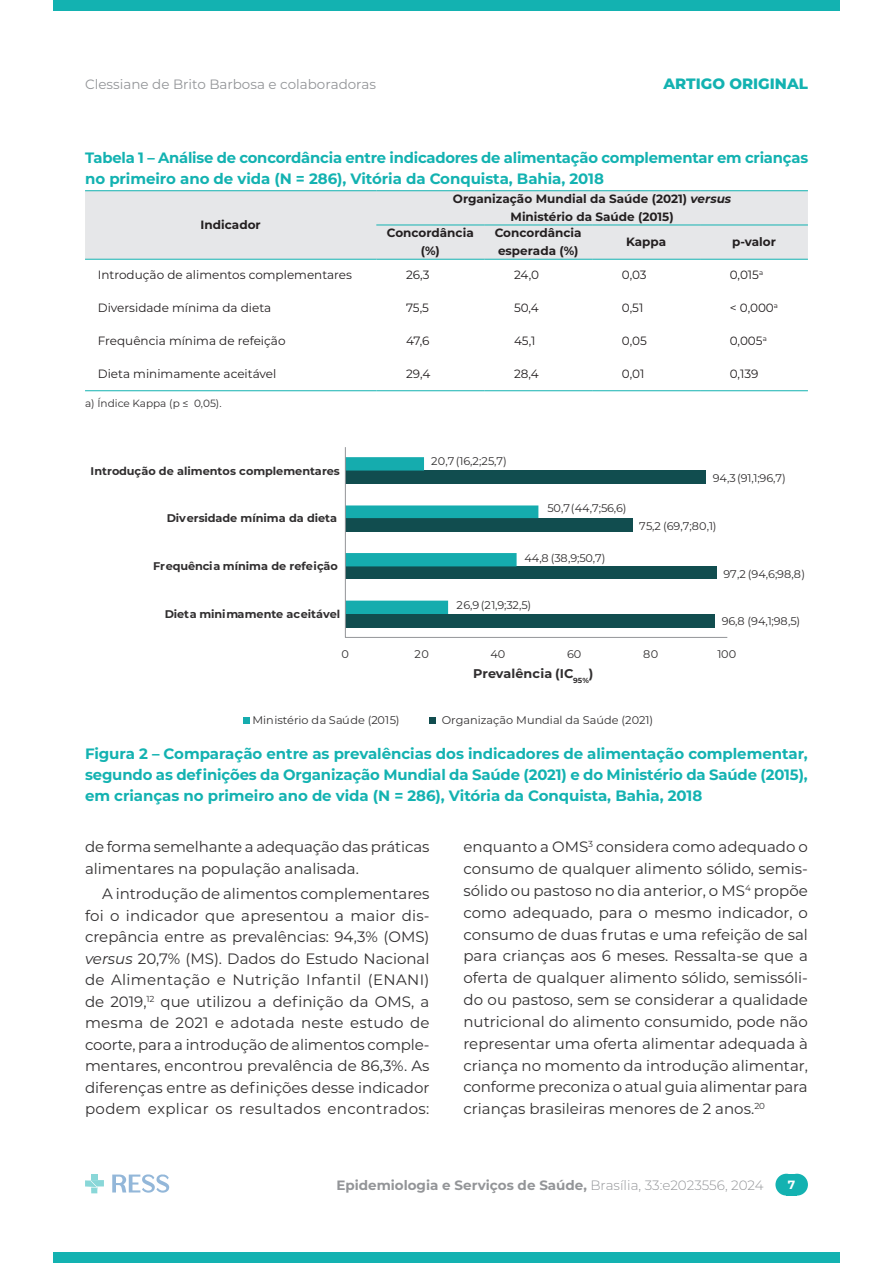
<style>
.page{position:relative;width:893px;height:1263px;background:#fff}
.page>*{position:absolute;margin:0;border:0;box-sizing:border-box;transform-origin:0 0}
.t1{font:15px/21.8px "Montserrat";color:#312f30;text-align:justify}
.legenda{font:700 15px/21px "Montserrat";letter-spacing:-.01em;color:#13b2b1;text-align:justify}
.t2{font:800 15px "Montserrat";color:#13b2b1}
.t3{font:700 13.5px "Montserrat";color:#939598}
.t4{font:13.5px "Montserrat";color:#939598}
.t5{font:700 12.6px "Montserrat";color:#312f30}
.texto_tab_cen{font:700 12px/18px "Montserrat";color:#231f20;text-align:center}
.texto_nor_esq_rec{font:12px "Montserrat";color:#231f20}
.texto_nor_esq_rec2{font:12px "Montserrat";color:#231f20}
.t6{font:700 12px "Montserrat";color:#fff}
.t7{font:11.1px "Montserrat";color:#312f30}
.t8{font:700 11.1px "Montserrat";letter-spacing:-.005em;color:#312f30}
.Observ__e_fontes_1{font:10.5px "Montserrat";color:#312f30}
.s1{font-style:italic}
.s2{font-weight:300}
</style>
<div class="page">
<div style="left:53px;top:0;width:787px;height:11px;background:#13b2b1"></div>
<div style="left:53px;top:1252px;width:787px;height:11px;background:#13b2b1"></div>
<div style="left:775px;top:1174px;width:22px;height:21px;background:#13b2b1;border-radius:50%"></div>
<div style="left:786px;top:1174px;width:22px;height:21px;background:#13b2b1;border-radius:50%"></div>
<div style="left:786px;top:1174px;width:11px;height:21px;background:#13b2b1"></div>
<svg style="left:85px;top:1174px;width:19px;height:19px"></svg>
<svg style="left:112px;top:1174px;width:57px;height:19px"></svg>
<svg style="left:344px;top:447px;width:384px;height:191px"></svg>
<div style="left:243px;top:717px;width:6px;height:7px;background:#15acae"></div>
<div style="left:429px;top:717px;width:7px;height:7px;background:#114d4f"></div>
<div style="left:85px;top:191px;width:723px;height:68px;background:#e6e7e9"></div>
<hr style="left:85px;top:190px;width:291px;height:1px;background:#13b2b1">
<hr style="left:376px;top:190px;width:108px;height:1px;background:#13b2b1">
<hr style="left:484px;top:190px;width:108px;height:1px;background:#13b2b1">
<hr style="left:592px;top:190px;width:108px;height:1px;background:#13b2b1">
<hr style="left:700px;top:190px;width:108px;height:1px;background:#13b2b1">
<hr style="left:85px;top:259px;width:291px;height:1px;background:#13b2b1">
<hr style="left:85px;top:390px;width:291px;height:1px;background:#13b2b1">
<hr style="left:376px;top:390px;width:108px;height:1px;background:#13b2b1">
<hr style="left:484px;top:390px;width:108px;height:1px;background:#13b2b1">
<hr style="left:592px;top:390px;width:108px;height:1px;background:#13b2b1">
<hr style="left:700px;top:390px;width:108px;height:1px;background:#13b2b1">
<hr style="left:376px;top:225px;width:108px;height:1px;background:#13b2b1">
<hr style="left:484px;top:225px;width:108px;height:1px;background:#13b2b1">
<hr style="left:592px;top:225px;width:108px;height:1px;background:#13b2b1">
<hr style="left:700px;top:225px;width:108px;height:1px;background:#13b2b1">
<hr style="left:376px;top:259px;width:108px;height:1px;background:#13b2b1">
<hr style="left:484px;top:259px;width:108px;height:1px;background:#13b2b1">
<hr style="left:592px;top:259px;width:108px;height:1px;background:#13b2b1">
<hr style="left:700px;top:259px;width:108px;height:1px;background:#13b2b1">
<p class="t4" style="left:85px;top:75px;width:293px">Clessiane de Brito Barbosa e colaboradoras</p>
<p class="t2" style="left:663px;top:73px;width:146px">ARTIGO ORIGINAL</p>
<p class="legenda" style="left:85px;top:147px;width:725px">Tabela 1 – Análise de concordância entre indicadores de alimentação complementar em crianças no primeiro ano de vida (N = 286), Vitória da Conquista, Bahia, 2018</p>
<p class="texto_tab_cen" style="left:201px;top:215px;width:62px">Indicador</p>
<p class="texto_tab_cen" style="left:453px;top:189px;width:280px">Organização Mundial da Saúde (2021) <span class="s1">versus<br></span>Ministério da Saúde (2015)</p>
<p class="texto_tab_cen" style="left:387px;top:223px;width:88px">Concordância</p>
<p class="texto_tab_cen" style="left:421px;top:241px;width:20px">(%)</p>
<p class="texto_tab_cen" style="left:495px;top:223px;width:88px;text-align:left">Concordância esperada (%)</p>
<p class="texto_tab_cen" style="left:626px;top:232px;width:41px">Kappa</p>
<p class="texto_tab_cen" style="left:732px;top:232px;width:45px">p-valor</p>
<p class="texto_nor_esq_rec" style="left:98px;top:267px;width:256px">Introdução de alimentos complementares</p>
<p class="texto_nor_esq_rec2" style="left:406px;top:267px;width:25px">26,3</p>
<p class="texto_nor_esq_rec2" style="left:514px;top:267px;width:27px">24,0</p>
<p class="texto_nor_esq_rec2" style="left:622px;top:267px;width:26px">0,03</p>
<p class="texto_nor_esq_rec2" style="left:730px;top:267px;width:35px">0,015<sup>a</sup></p>
<p class="texto_nor_esq_rec" style="left:98px;top:300px;width:175px">Diversidade mínima da dieta</p>
<p class="texto_nor_esq_rec2" style="left:406px;top:300px;width:24px">75,5</p>
<p class="texto_nor_esq_rec2" style="left:514px;top:300px;width:26px">50,4</p>
<p class="texto_nor_esq_rec2" style="left:622px;top:300px;width:23px">0,51</p>
<p class="texto_nor_esq_rec2" style="left:730px;top:300px;width:50px">&lt; 0,000<sup>a</sup></p>
<p class="texto_nor_esq_rec" style="left:98px;top:333px;width:189px">Frequência mínima de refeição</p>
<p class="texto_nor_esq_rec2" style="left:406px;top:333px;width:25px">47,6</p>
<p class="texto_nor_esq_rec2" style="left:514px;top:333px;width:23px">45,1</p>
<p class="texto_nor_esq_rec2" style="left:622px;top:333px;width:26px">0,05</p>
<p class="texto_nor_esq_rec2" style="left:730px;top:333px;width:39px">0,005<sup>a</sup></p>
<p class="texto_nor_esq_rec" style="left:98px;top:365px;width:180px">Dieta minimamente aceitável</p>
<p class="texto_nor_esq_rec2" style="left:406px;top:365px;width:26px">29,4</p>
<p class="texto_nor_esq_rec2" style="left:514px;top:365px;width:26px">28,4</p>
<p class="texto_nor_esq_rec2" style="left:622px;top:365px;width:24px">0,01</p>
<p class="texto_nor_esq_rec2" style="left:730px;top:365px;width:30px">0,139</p>
<p class="Observ__e_fontes_1" style="left:85px;top:396px;width:138px">a) Índice Kappa (p ≤ 0,05).</p>
<p class="t8" style="left:91px;top:463px;width:251px">Introdução de alimentos complementares</p>
<p class="t8" style="left:167px;top:510px;width:172px">Diversidade mínima da dieta</p>
<p class="t8" style="left:153px;top:558px;width:186px">Frequência mínima de refeição</p>
<p class="t8" style="left:165px;top:606px;width:177px">Dieta minimamente aceitável</p>
<p class="t7" style="left:431px;top:453px;width:77px">20,7(16,2;25,7)</p>
<p class="t7" style="left:548px;top:500px;width:81px">50,7(44,7;56,6)</p>
<p class="t7" style="left:524px;top:550px;width:83px">44,8 (38,9;50,7)</p>
<p class="t7" style="left:457px;top:597px;width:76px">26,9(21,9;32,5)</p>
<p class="t7" style="left:713px;top:471px;width:75px">94,3(91,1;96,7)</p>
<p class="t7" style="left:639px;top:518px;width:79px">75,2 (69,7;80,1)</p>
<p class="t7" style="left:723px;top:566px;width:83px">97,2 (94,6;98,8)</p>
<p class="t7" style="left:722px;top:614px;width:80px">96,8 (94,1;98,5)</p>
<p class="t7" style="left:341px;top:647px;width:9px">0</p>
<p class="t7" style="left:415px;top:647px;width:16px">20</p>
<p class="t7" style="left:490px;top:647px;width:16px">40</p>
<p class="t7" style="left:567px;top:647px;width:16px">60</p>
<p class="t7" style="left:643px;top:647px;width:16px">80</p>
<p class="t7" style="left:717px;top:647px;width:20px">100</p>
<p class="t5" style="left:473px;top:665px;width:122px">Prevalência (IC<sub>95%</sub>)</p>
<p class="t7" style="left:253px;top:713px;width:148px">Ministério da Saúde (2015)</p>
<p class="t7" style="left:442px;top:713px;width:213px">Organização Mundial da Saúde (2021)</p>
<p class="legenda" style="left:85px;top:742px;width:724px">Figura 2 – Comparação entre as prevalências dos indicadores de alimentação complementar, segundo as definições da Organização Mundial da Saúde (2021) e do Ministério da Saúde (2015), em crianças no primeiro ano de vida (N = 286), Vitória da Conquista, Bahia, 2018</p>
<p class="t1" style="left:85px;top:836px;width:346px">de forma semelhante a adequação das práticas alimentares na população analisada.</p>
<p class="t1" style="left:85px;top:883px;width:346px;text-indent:17px">A introdução de alimentos complementares foi o indicador que apresentou a maior dis&shy;crepância entre as prevalências: 94,3% (OMS) <span class="s1">versus</span> 20,7% (MS). Dados do Estudo Nacional de Alimentação e Nutrição Infantil (ENANI) de 2019,<sup>12</sup> que utilizou a definição da OMS, a mesma de 2021 e adotada neste estudo de coorte, para a introdução de alimentos comple&shy;mentares, encontrou prevalência de 86,3%. As diferenças entre as definições desse indicador podem explicar os resultados encontrados:</p>
<p class="t1" style="left:463px;top:835px;width:346px">enquanto a OMS<sup>3</sup> considera como adequado o consumo de qualquer alimento sólido, semis&shy;sólido ou pastoso no dia anterior, o MS<sup>4</sup> propõe como adequado, para o mesmo indicador, o consumo de duas frutas e uma refeição de sal para crianças aos 6 meses. Ressalta-se que a oferta de qualquer alimento sólido, semissóli&shy;do ou pastoso, sem se considerar a qualidade nutricional do alimento consumido, pode não representar uma oferta alimentar adequada à criança no momento da introdução alimentar, conforme preconiza o atual guia alimentar para crianças brasileiras menores de 2 anos.<sup>20</sup></p>
<p class="t3" style="left:336px;top:1175px;width:429px">Epidemiologia e Serviços de Saúde, <span class="s2">Brasília, 33:e2023556, 2024</span></p>
<p class="t6" style="left:788px;top:1176px;width:9px">7</p>
</div>
